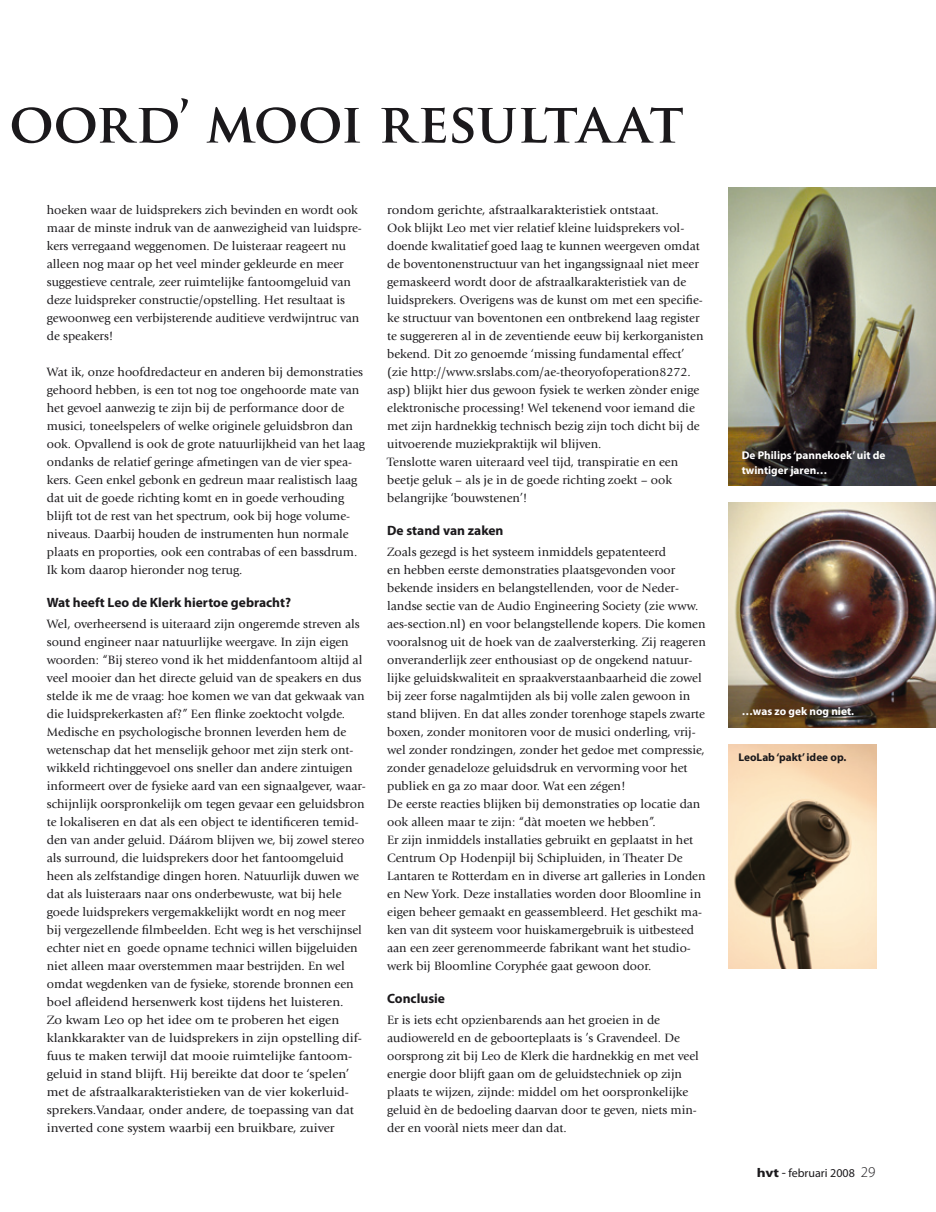
<style>
.page{position:relative;width:936px;height:1212px;background:#fff}
.page>*{position:absolute;margin:0;border:0;box-sizing:border-box;transform-origin:0 0}
.t1{font:700 54px "Trajan Pro";letter-spacing:-.01em;color:#1b191c}
.t2{font:700 13.5px "Myriad Pro";color:#1b191c}
.t3{font:12.6px/18px "Giovanni Std";color:#1b191c}
.t4{font:12.6px/18px "Giovanni Std";color:#1b191c;scale:1.05 1}
.t5{font:12px "Myriad Pro";color:#1b191c}
.t6{font:700 11.25px/15px "Myriad Pro";color:#fff}
.t7{font:700 11.25px "Myriad Pro";color:#1b191c}
.s1{font-weight:700;font-size:12.75px}
.s2{font-size:13.5px}
.s3{font-weight:300;font-size:15px}
</style>
<div class="page">
<img style="left:728px;top:187px;width:207px;height:299px">
<img style="left:728px;top:503px;width:207px;height:224px">
<img style="left:728px;top:744px;width:148px;height:225px">
<h1 class="t1" style="left:9px;top:89px;width:676px">OORD’ MOOI RESULTAAT</h1>
<p class="t3" style="left:47px;top:201px;width:316px">hoeken waar de luidsprekers zich bevinden en wordt ook maar de minste indruk van de aanwezigheid van luidspre&shy;kers verregaand weggenomen. De luisteraar reageert nu alleen nog maar op het veel minder gekleurde en meer suggestieve centrale, zeer ruimtelijke fantoomgeluid van deze luidspreker constructie/opstelling. Het resultaat is gewoonweg een verbijsterende auditieve verdwijntruc van de speakers!</p>
<p class="t3" style="left:47px;top:363px;width:319px">Wat ik, onze hoofdredacteur en anderen bij demonstraties gehoord hebben, is een tot nog toe ongehoorde mate van het gevoel aanwezig te zijn bij de performance door de musici, toneelspelers of welke originele geluidsbron dan ook. Opvallend is ook de grote natuurlijkheid van het laag ondanks de relatief geringe afmetingen van de vier spea&shy;kers. Geen enkel gebonk en gedreun maar realistisch laag dat uit de goede richting komt en in goede verhouding blijft tot de rest van het spectrum, ook bij hoge volume&shy;niveaus. Daarbij houden de instrumenten hun normale plaats en proporties, ook een contrabas of een bassdrum.<br>Ik kom daarop hieronder nog terug.</p>
<p class="t2" style="left:47px;top:593px;width:246px">Wat heeft Leo de Klerk hiertoe gebracht?</p>
<p class="t3" style="left:47px;top:615px;width:320px">Wel, overheersend is uiteraard zijn ongeremde streven als sound engineer naar natuurlijke weergave. In zijn eigen woorden: “Bij stereo vond ik het middenfantoom altijd al veel mooier dan het directe geluid van de speakers en dus stelde ik me de vraag: hoe komen we van dat gekwaak van die luidsprekerkasten af?” Een flinke zoektocht volgde.<br>Medische en psychologische bronnen leverden hem de wetenschap dat het menselijk gehoor met zijn sterk ont&shy;wikkeld richtinggevoel ons sneller dan andere zintuigen informeert over de fysieke aard van een signaalgever, waar&shy;schijnlijk oorspronkelijk om tegen gevaar een geluidsbron te lokaliseren en dat als een object te identificeren temid&shy;den van ander geluid. Dáárom blijven we, bij zowel stereo als surround, die luidsprekers door het fantoomgeluid heen als zelfstandige dingen horen. Natuurlijk duwen we dat als luisteraars naar ons onderbewuste, wat bij hele goede luidsprekers vergemakkelijkt wordt en nog meer<br>bij vergezellende filmbeelden. Echt weg is het verschijnsel echter niet en goede opname technici willen bijgeluiden niet alleen maar overstemmen maar bestrijden. En wel omdat wegdenken van de fysieke, storende bronnen een boel afleidend hersenwerk kost tijdens het luisteren.<br>Zo kwam Leo op het idee om te proberen het eigen klankkarakter van de luidsprekers in zijn opstelling dif&shy;fuus te maken terwijl dat mooie ruimtelijke fantoom&shy;geluid in stand blijft. Hij bereikte dat door te ‘spelen’ met de afstraalkarakteristieken van de vier kokerluid&shy;sprekers.Vandaar, onder andere, de toepassing van dat inverted cone system waarbij een bruikbare, zuiver</p>
<p class="t4" style="left:387px;top:201px;width:303px">rondom gerichte, afstraalkarakteristiek ontstaat.<br>Ook blijkt Leo met vier relatief kleine luidsprekers vol&shy;doende kwalitatief goed laag te kunnen weergeven omdat de boventonenstructuur van het ingangssignaal niet meer gemaskeerd wordt door de afstraalkarakteristiek van de luidsprekers. Overigens was de kunst om met een specifie&shy;ke structuur van boventonen een ontbrekend laag register te suggereren al in de zeventiende eeuw bij kerkorganisten bekend. Dit zo genoemde ‘missing fundamental effect’ (zie http://www.srslabs.com/ae-theoryofoperation8272. asp) blijkt hier dus gewoon fysiek te werken zònder enige elektronische processing! Wel tekenend voor iemand die met zijn hardnekkig technisch bezig zijn toch dicht bij de uitvoerende muziekpraktijk wil blijven.<br>Tenslotte waren uiteraard veel tijd, transpiratie en een beetje geluk – als je in de goede richting zoekt – ook belangrijke ‘bouwstenen’!</p>
<p class="t2" style="left:387px;top:521px;width:118px">De stand van zaken</p>
<p class="t3" style="left:387px;top:543px;width:320px">Zoals gezegd is het systeem inmiddels gepatenteerd<br>en hebben eerste demonstraties plaatsgevonden voor bekende insiders en belangstellenden, voor de Neder&shy;landse sectie van de Audio Engineering Society (zie www. aes-section.nl) en voor belangstellende kopers. Die komen vooralsnog uit de hoek van de zaalversterking. Zij reageren onveranderlijk zeer enthousiast op de ongekend natuur&shy;lijke geluidskwaliteit en spraakverstaanbaarheid die zowel bij zeer forse nagalmtijden als bij volle zalen gewoon in stand blijven. En dat alles zonder torenhoge stapels zwarte boxen, zonder monitoren voor de musici onderling, vrij&shy;wel zonder rondzingen, zonder het gedoe met compressie, zonder genadeloze geluidsdruk en vervorming voor het publiek en ga zo maar door. Wat een zégen!<br>De eerste reacties blijken bij demonstraties op locatie dan ook alleen maar te zijn: “dàt moeten we hebben”.<br>Er zijn inmiddels installaties gebruikt en geplaatst in het Centrum Op Hodenpijl bij Schipluiden, in Theater De Lantaren te Rotterdam en in diverse art galleries in Londen en New York. Deze installaties worden door Bloomline in eigen beheer gemaakt en geassembleerd. Het geschikt ma&shy;ken van dit systeem voor huiskamergebruik is uitbesteed aan een zeer gerenommeerde fabrikant want het studio&shy;werk bij Bloomline Coryphée gaat gewoon door.</p>
<p class="t2" style="left:387px;top:989px;width:59px">Conclusie</p>
<p class="t3" style="left:387px;top:1011px;width:313px">Er is iets echt opzienbarends aan het groeien in de audiowereld en de geboorteplaats is ’s Gravendeel. De oorsprong zit bij Leo de Klerk die hardnekkig en met veel energie door blijft gaan om de geluidstechniek op zijn plaats te wijzen, zijnde: middel om het oorspronkelijke geluid èn de bedoeling daarvan door te geven, niets min&shy;der en vooràl niets meer dan dat.</p>
<p class="t6" style="left:741px;top:447px;width:145px">De Philips ‘pannekoek’ uit de twintiger jaren…</p>
<p class="t6" style="left:741px;top:703px;width:114px">…was zo gek nog niet.</p>
<p class="t7" style="left:738px;top:750px;width:109px">LeoLab ‘pakt’ idee op.</p>
<p class="t5" style="left:756px;top:1165px;width:120px"><span class="s1">hvt</span> <span class="s2">-</span> februari 2008 <span class="s3">29</span></p>
</div>
